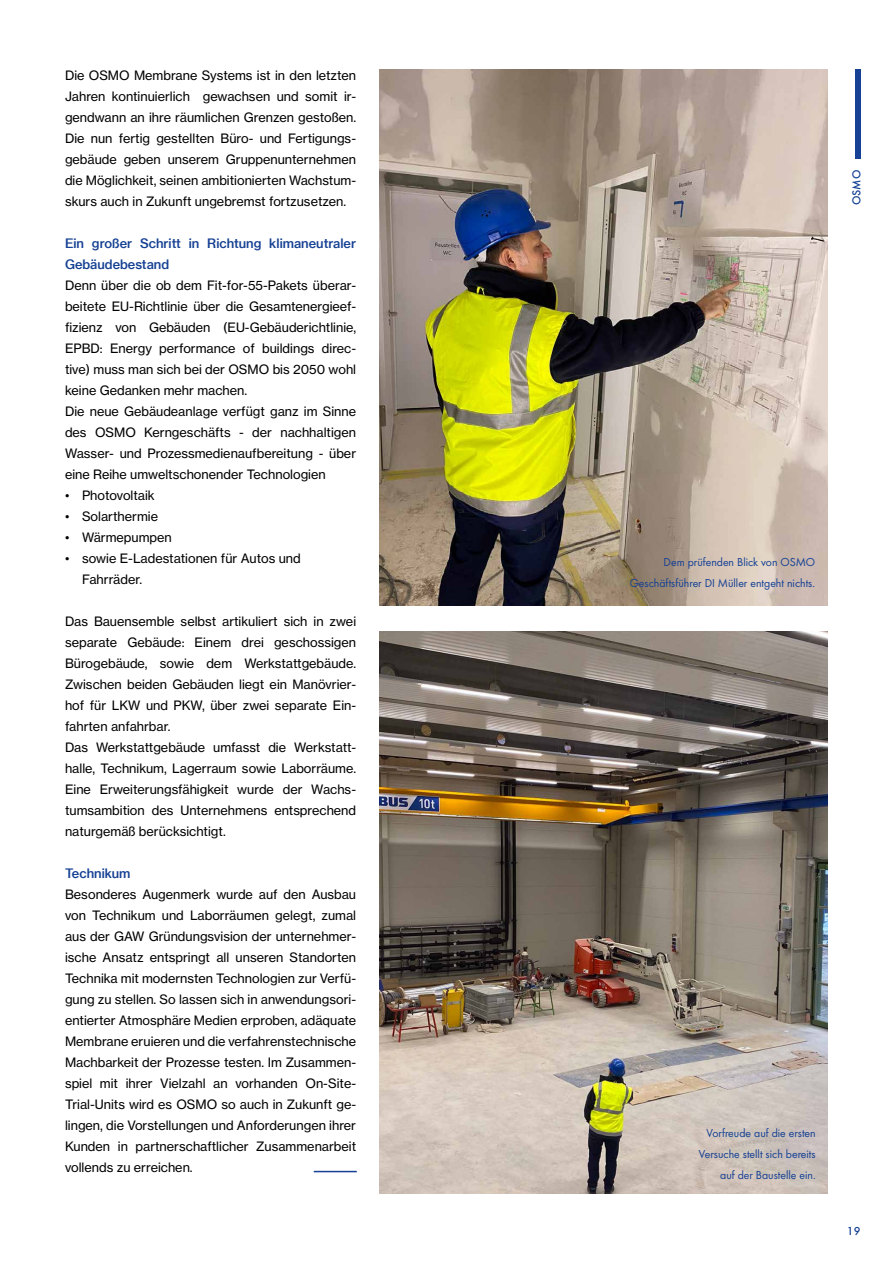
<style>
.page{position:relative;width:893px;height:1263px;background:#fff}
.page>*{position:absolute;margin:0;border:0;box-sizing:border-box;transform-origin:0 0}
.t1{font:12.75px/21px "N Haas Grotesk TX Std 55 Rg";color:#000}
.t2{font:12.75px/21px "N Haas Grotesk TX Std 65 Md";color:#164194}
.t3{font:12px/21px "Futura Boo";color:#164194;text-align:right}
.t4{font:500 12px "Futura";color:#164194}
</style>
<div class="page">
<div style="left:855px;top:69px;width:5px;height:89px;background:#164194"></div>
<img style="left:380px;top:69px;width:448px;height:536px">
<img style="left:380px;top:631px;width:448px;height:563px">
<hr style="left:314px;top:1171px;width:43px;height:1px;background:#164194">
<p class="t1" style="left:65px;top:65px;width:293px;text-align:justify">Die OSMO Membrane Systems ist in den letzten Jahren kontinuierlich gewachsen und somit ir&shy;gendwann an ihre räumlichen Grenzen gestoßen.<br>Die nun fertig gestellten Büro- und Fertigungs&shy;gebäude geben unserem Gruppenunternehmen die Möglichkeit, seinen ambitionierten Wachstum&shy;skurs auch in Zukunft ungebremst fortzusetzen.</p>
<p class="t2" style="left:65px;top:233px;width:293px">Ein großer Schritt in Richtung klimaneutraler<br>Gebäudebestand</p>
<p class="t1" style="left:65px;top:275px;width:293px">Denn über die ob dem Fit-for-55-Pakets überar&shy;beitete EU-Richtlinie über die Gesamtenergieef&shy;fizienz von Gebäuden (EU-Gebäuderichtlinie, EPBD: Energy performance of buildings direc&shy;tive) muss man sich bei der OSMO bis 2050 wohl keine Gedanken mehr machen.<br>Die neue Gebäudeanlage verfügt ganz im Sinne des OSMO Kerngeschäfts - der nachhaltigen Wasser- und Prozessmedienaufbereitung - über eine Reihe umweltschonender Technologien</p>
<p class="t1" style="left:65px;top:485px;width:91px">• Photovoltaik</p>
<p class="t1" style="left:65px;top:506px;width:95px">• Solarthermie</p>
<p class="t1" style="left:65px;top:527px;width:108px">• Wärmepumpen</p>
<p class="t1" style="left:82px;top:548px;width:220px;text-indent:-17px">• sowie E-Ladestationen für Autos und<br>Fahrräder.</p>
<p class="t1" style="left:65px;top:611px;width:293px">Das Bauensemble selbst artikuliert sich in zwei separate Gebäude: Einem drei geschossigen Bürogebäude, sowie dem Werkstattgebäude.<br>Zwischen beiden Gebäuden liegt ein Manövrier&shy;hof für LKW und PKW, über zwei separate Ein&shy;fahrten anfahrbar.<br>Das Werkstattgebäude umfasst die Werkstatt&shy;halle, Technikum, Lagerraum sowie Laborräume.<br>Eine Erweiterungsfähigkeit wurde der Wachs&shy;tumsambition des Unternehmens entsprechend naturgemäß berücksichtigt.</p>
<p class="t2" style="left:65px;top:863px;width:67px">Technikum</p>
<p class="t1" style="left:65px;top:884px;width:293px;text-align:justify">Besonderes Augenmerk wurde auf den Ausbau von Technikum und Laborräumen gelegt, zumal aus der GAW Gründungsvision der unternehmer&shy;ische Ansatz entspringt all unseren Standorten Technika mit modernsten Technologien zur Verfü&shy;gung zu stellen. So lassen sich in anwendungsori&shy;entierter Atmosphäre Medien erproben, adäquate Membrane eruieren und die verfahrenstechnische Machbarkeit der Prozesse testen. Im Zusammen&shy;spiel mit ihrer Vielzahl an vorhanden On-Site-Trial-Units wird es OSMO so auch in Zukunft ge&shy;lingen, die Vorstellungen und Anforderungen ihrer Kunden in partnerschaftlicher Zusammenarbeit vollends zu erreichen.</p>
<p class="t4" style="left:849px;top:205px;width:37px;rotate:-90deg">OSMO</p>
<p class="t3" style="left:630px;top:551px;width:187px">Dem prüfenden Blick von OSMO<br>Geschäftsführer DI Müller entgeht nichts.</p>
<p class="t3" style="left:699px;top:1122px;width:118px">Vorfreude auf die ersten<br>Versuche stellt sich bereits auf der Baustelle ein.</p>
<p class="t4" style="left:847px;top:1224px;width:15px">19</p>
</div>
